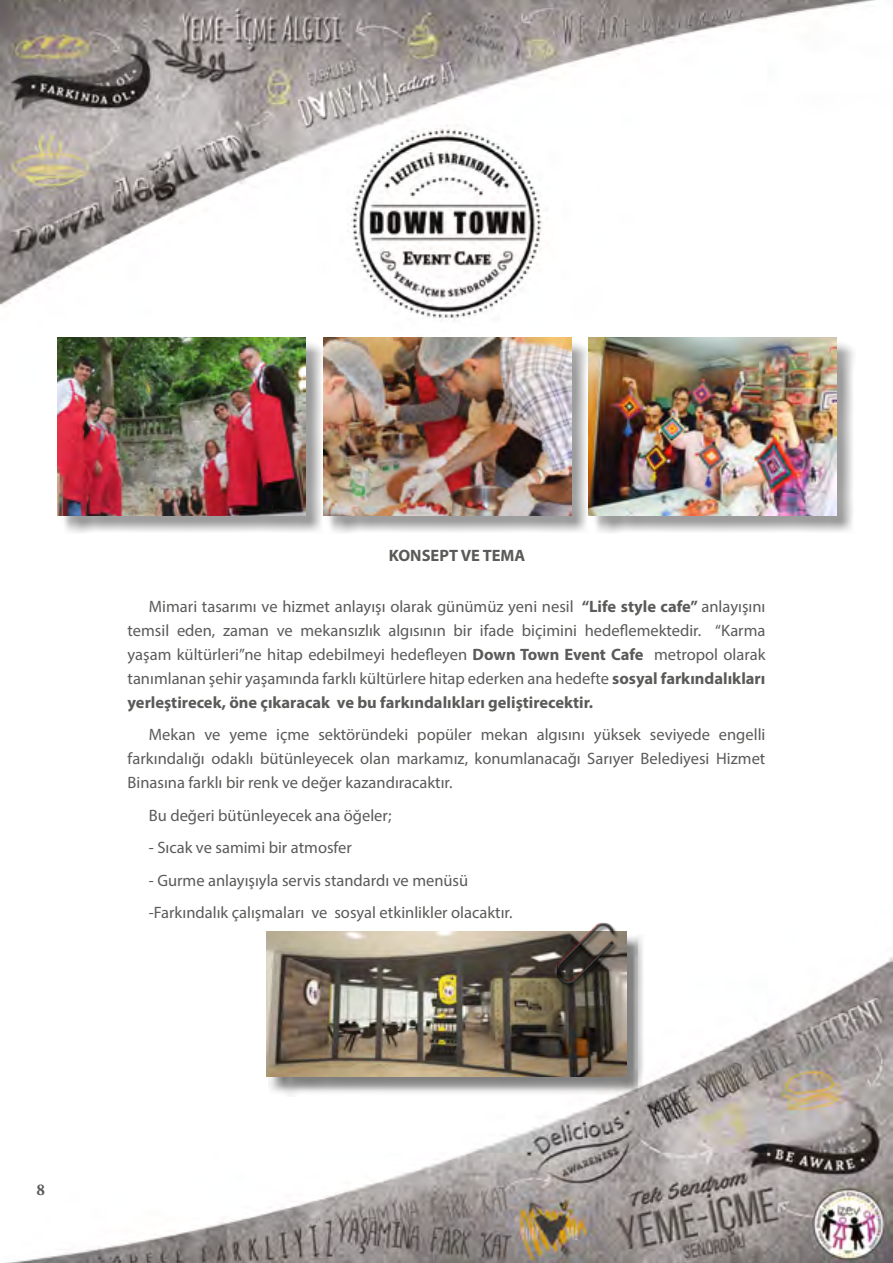
<style>
.page{position:relative;width:893px;height:1263px;background:#fff}
.page>*{position:absolute;margin:0;border:0;box-sizing:border-box;transform-origin:0 0}
.t1{font:16.5px/24px "Myriad Pro";color:#5a5a59;text-align:justify}
.t2{font:700 16.5px "Myriad Pro";color:#5a5a59}
.t3{font:700 16.5px "Adobe Garamond Pro";color:#5a5a59}
.s1{font-weight:700}
</style>
<div class="page">
<img style="left:0;top:0;width:893px;height:1263px">
<div style="left:60px;top:340px;width:264px;height:193px;background:#000;opacity:.39"></div>
<img style="left:58px;top:337px;width:248px;height:178px">
<div style="left:326px;top:340px;width:264px;height:193px;background:#000;opacity:.39"></div>
<img style="left:323px;top:337px;width:248px;height:178px">
<div style="left:591px;top:340px;width:264px;height:193px;background:#000;opacity:.39"></div>
<img style="left:589px;top:337px;width:248px;height:178px">
<div style="left:269px;top:934px;width:376px;height:162px;background:#000;opacity:.5"></div>
<img style="left:266px;top:932px;width:361px;height:145px">
<img style="left:550px;top:917px;width:72px;height:72px">
<p class="t2" style="left:389px;top:545px;width:138px">KONSEPT VE TEMA</p>
<p class="t1" style="left:128px;top:594px;width:639px;text-indent:21px">Mimari tasarımı ve hizmet anlayışı olarak günümüz yeni nesil <span class="s1">“Life style cafe”</span> anlayışını temsil eden, zaman ve mekansızlık algısının bir ifade biçimini hedeflemektedir. “Karma yaşam kültürleri”ne hitap edebilmeyi hedefleyen <span class="s1">Down Town Event Cafe</span> metropol olarak tanımlanan şehir yaşamında farklı kültürlere hitap ederken ana hedefte <span class="s1">sosyal farkındalıkları yerleştirecek, öne çıkaracak ve bu farkındalıkları geliştirecektir.</span></p>
<p class="t1" style="left:128px;top:722px;width:639px;text-indent:21px">Mekan ve yeme içme sektöründeki popüler mekan algısını yüksek seviyede engelli farkındalığı odaklı bütünleyecek olan markamız, konumlanacağı Sarıyer Belediyesi Hizmet Binasına farklı bir renk ve değer kazandıracaktır.</p>
<p class="t1" style="left:149px;top:803px;width:244px">Bu değeri bütünleyecek ana öğeler;</p>
<p class="t1" style="left:149px;top:835px;width:205px">- Sıcak ve samimi bir atmosfer</p>
<p class="t1" style="left:149px;top:863px;width:365px;line-height:32.5px">- Gurme anlayışıyla servis standardı ve menüsü -Farkındalık çalışmaları ve sosyal etkinlikler olacaktır.</p>
<p class="t3" style="left:37px;top:1180px;width:10px">8</p>
</div>
